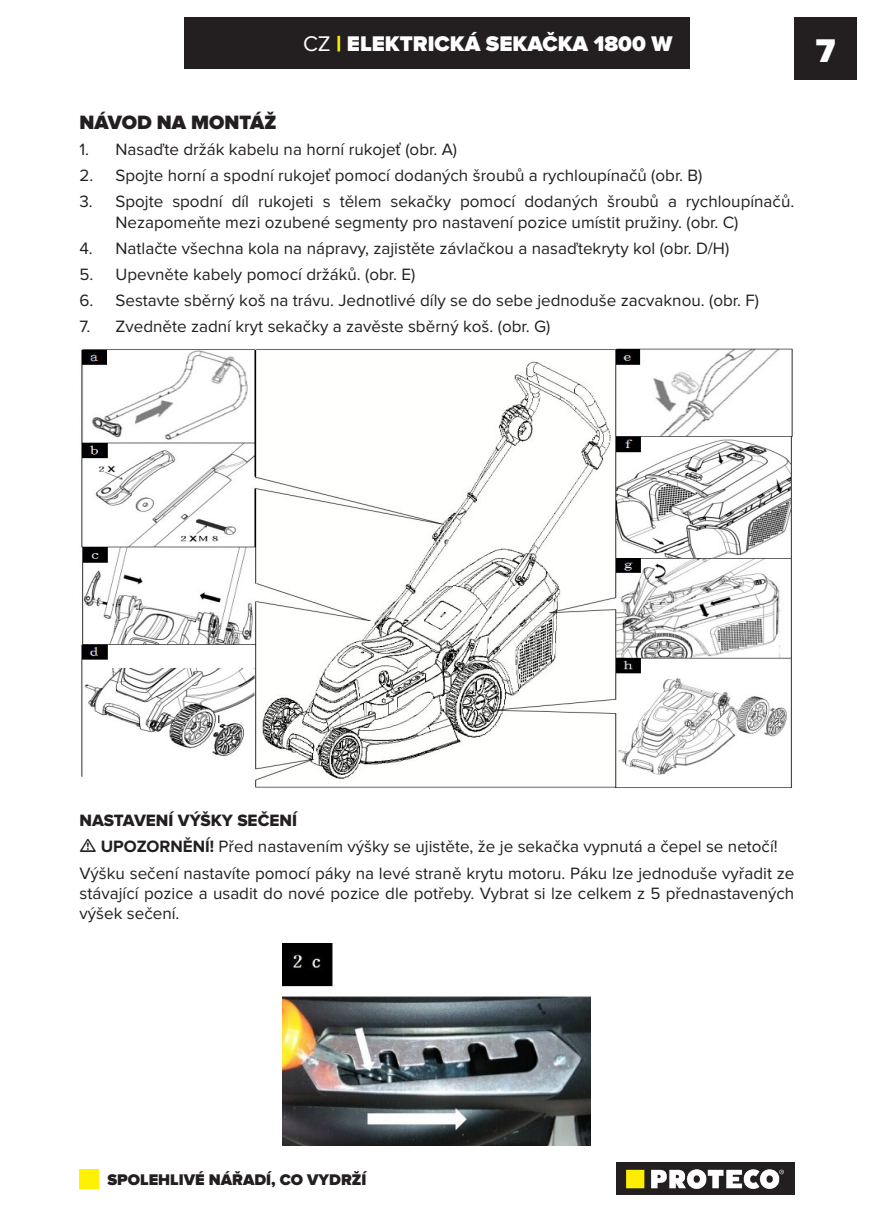
<style>
.page{position:relative;width:874px;height:1225px;background:#fff}
.page>*{position:absolute;margin:0;border:0;box-sizing:border-box;transform-origin:0 0}
.t1{font:900 34px "Proxima Nova";color:#fff}
.t2{font:900 22px "Proxima Nova";color:#fff}
.t3{font:900 20px "Proxima Nova";color:#231f20}
.t4{font:17px/20.4px "Proxima Nova";color:#231f20}
.t5{font:17px "Proxima Nova Extrabld";color:#231f20}
.t6{font:900 16px "Proxima Nova";color:#231f20}
.s1{font-weight:400}
.s2{color:#fff101}
.s3{font-weight:700}
</style>
<div class="page">
<div style="left:794px;top:17px;width:62px;height:62px;background:#231f20"></div>
<div style="left:184px;top:17px;width:505px;height:51px;background:#231f20"></div>
<img style="left:616px;top:1162px;width:178px;height:33px">
<div style="left:79px;top:1169px;width:20px;height:19px;background:#fff101"></div>
<img style="left:81px;top:348px;width:712px;height:441px">
<img style="left:283px;top:943px;width:307px;height:202px">
<p class="t2" style="left:303px;top:31px;width:371px"><span class="s1">CZ</span> <span class="s2">|</span> ELEKTRICKÁ SEKAČKA 1800 W</p>
<p class="t3" style="left:79px;top:111px;width:198px">NÁVOD NA MONTÁŽ</p>
<p class="t4" style="left:79px;top:140px;width:379px">1. Nasaďte držák kabelu na horní rukojeť (obr. A)</p>
<p class="t4" style="left:79px;top:166px;width:624px">2. Spojte horní a spodní rukojeť pomocí dodaných šroubů a rychloupínačů (obr. B)</p>
<p class="t4" style="left:115px;top:192px;width:680px;text-indent:-36px">3. Spojte spodní díl rukojeti s tělem sekačky pomocí dodaných šroubů a rychloupínačů.<br>Nezapomeňte mezi ozubené segmenty pro nastavení pozice umístit pružiny. (obr. C)</p>
<p class="t4" style="left:79px;top:239px;width:651px">4. Natlačte všechna kola na nápravy, zajistěte závlačkou a nasaďtekryty kol (obr. D/H)</p>
<p class="t4" style="left:79px;top:265px;width:337px">5. Upevněte kabely pomocí držáků. (obr. E)</p>
<p class="t4" style="left:79px;top:291px;width:680px">6. Sestavte sběrný koš na trávu. Jednotlivé díly se do sebe jednoduše zacvaknou. (obr. F)</p>
<p class="t4" style="left:79px;top:317px;width:472px">7. Zvedněte zadní kryt sekačky a zavěste sběrný koš. (obr. G)</p>
<h1 class="t1" style="left:815px;top:31px;width:21px">7</h1>
<p class="t5" style="left:79px;top:811px;width:219px">NASTAVENÍ VÝŠKY SEČENÍ</p>
<p class="t4" style="left:101px;top:837px;width:678px"><span class="s3">UPOZORNĚNÍ!</span> Před nastavením výšky se ujistěte, že je sekačka vypnutá a čepel se netočí!</p>
<p class="t4" style="left:79px;top:863px;width:716px;text-align:justify">Výšku sečení nastavíte pomocí páky na levé straně krytu motoru. Páku lze jednoduše vyřadit ze stávající pozice a usadit do nové pozice dle potřeby. Vybrat si lze celkem z 5 přednastavených výšek sečení.</p>
<p class="t6" style="left:107px;top:1170px;width:260px">SPOLEHLIVÉ NÁŘADÍ, CO VYDRŽÍ</p>
</div>
